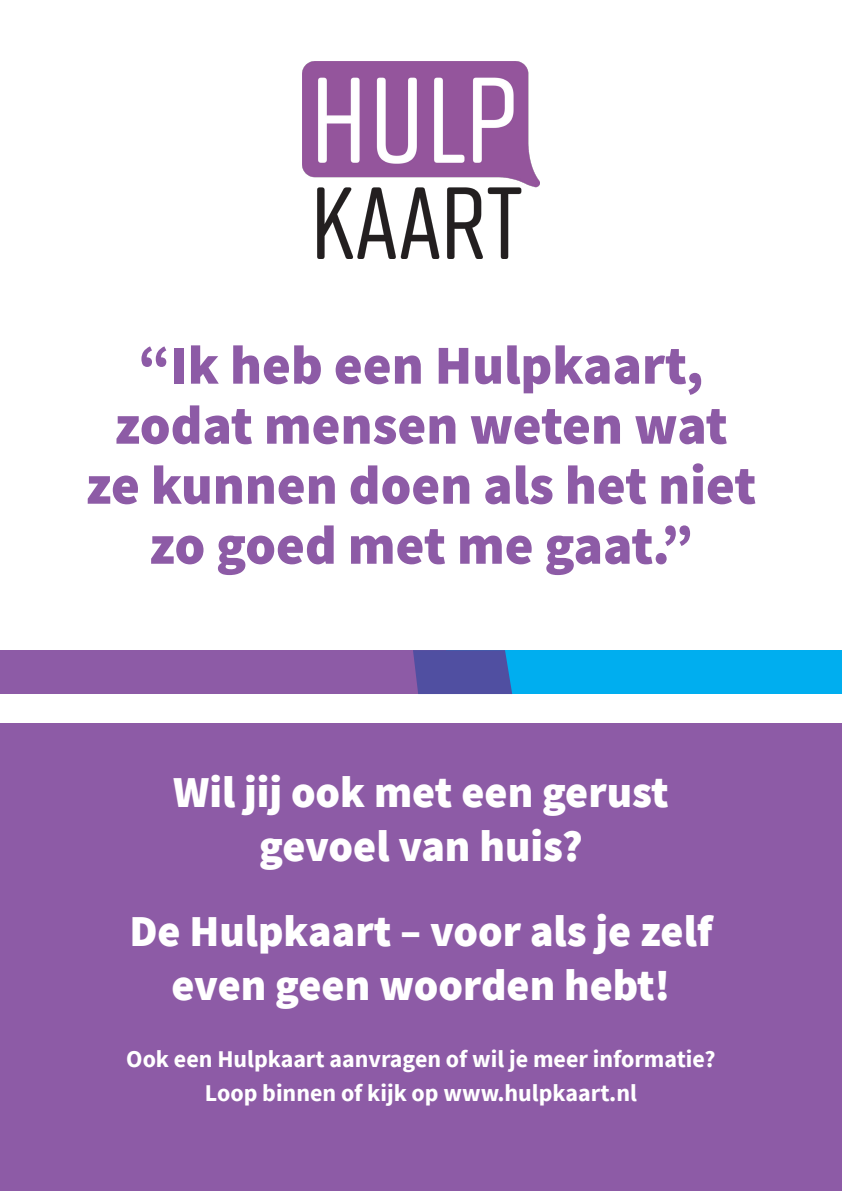
<style>
.page{position:relative;width:842px;height:1191px;background:#fff}
.page>*{position:absolute;margin:0;border:0;box-sizing:border-box;transform-origin:0 0}
.t1{font:900 55px/60px "Source Sans Pro";color:#8d5ba6;text-align:center}
.t2{font:900 44px/54px "Source Sans Pro";color:#fff;text-align:center}
.t3{font:700 24px "Source Sans Pro";color:#fff}
</style>
<div class="page">
<div style="left:0;top:650px;width:842px;height:44px;background:#00aeef"></div>
<div style="left:0;top:650px;width:445px;height:44px;background:#8d5ba6"></div>
<svg style="left:413px;top:650px;width:99px;height:44px;background:#4e52a3"></svg>
<img style="left:303px;top:62px;width:236px;height:197px">
<div style="left:0;top:723px;width:842px;height:468px;background:#8d5ba6"></div>
<p class="t1" style="left:86px;top:334px;width:672px">“Ik heb een Hulpkaart, zodat mensen weten wat ze kunnen doen als het niet zo goed met me gaat.”</p>
<p class="t2" style="left:173px;top:764px;width:497px">Wil jij ook met een gerust gevoel van huis?</p>
<p class="t2" style="left:129px;top:903px;width:585px">De Hulpkaart – voor als je zelf even geen woorden hebt!</p>
<p class="t3" style="left:126px;top:1043px;width:591px">Ook een Hulpkaart aanvragen of wil je meer informatie?</p>
<p class="t3" style="left:205px;top:1077px;width:433px">Loop binnen of kijk op www.hulpkaart.nl</p>
</div>
